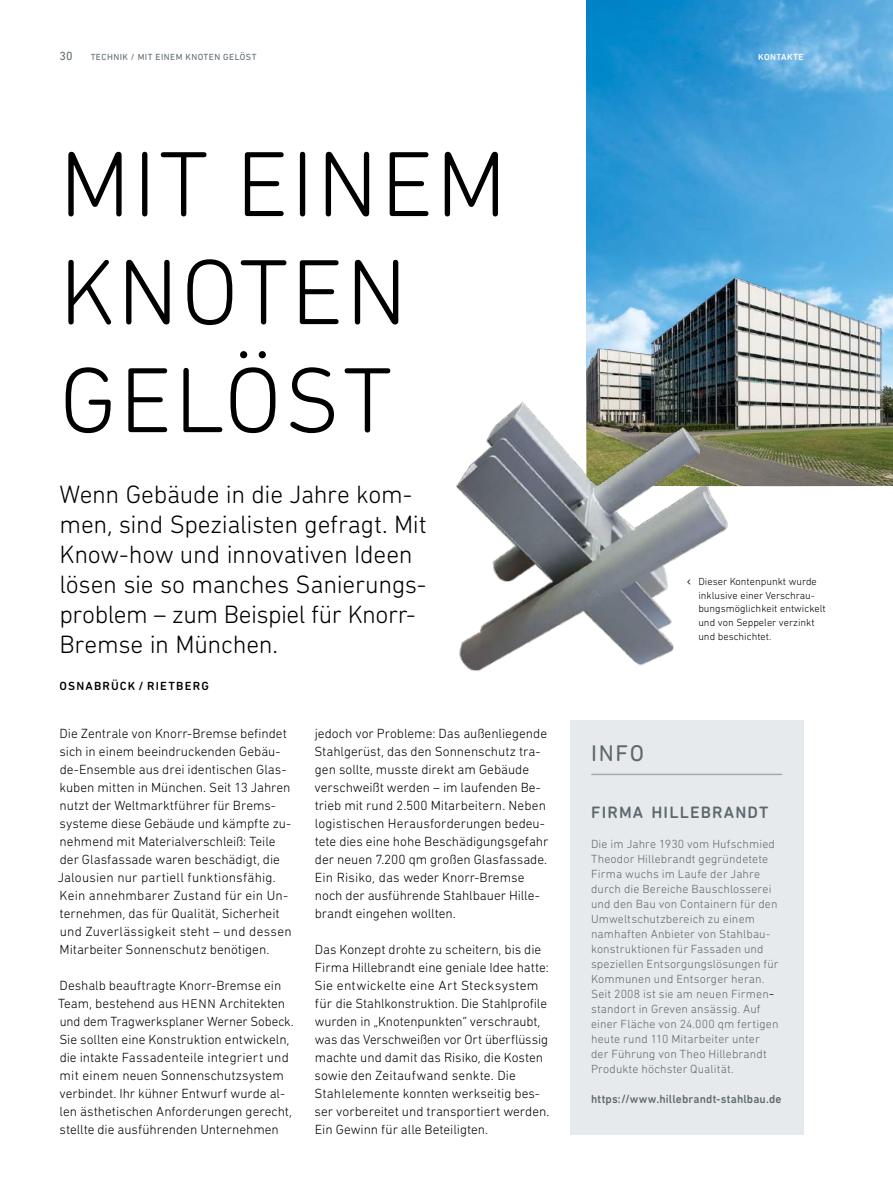
<style>
.page{position:relative;width:893px;height:1191px;background:#fff}
.page>*{position:absolute;margin:0;border:0;box-sizing:border-box;transform-origin:0 0}
.t1{font:300 93.9px/108px "DIN Next Rounded LT Pro";letter-spacing:.03em;color:#000}
.t2{font:300 25.5px/30px "DIN Next Rounded LT Pro";letter-spacing:-.01em;color:#000}
.t3{font:23.1px "DIN Next Rounded LT Pro";color:#5d686e}
.t4{font:500 16.8px "DIN Next Rounded LT Pro";letter-spacing:.07em;color:#5d686e}
.t5{font:300 15px "DIN Next Rounded LT Pro";color:#000}
.t6{font:300 13.5px/18px "DIN Next Rounded LT Pro";color:#000}
.t7{font:300 12px/15px "DIN Next Rounded LT Pro";letter-spacing:.01em;color:#5d686e}
.t8{font:500 12px "DIN Next Rounded LT Pro";letter-spacing:.015em;color:#5d686e;scale:.96 1}
.t9{font:500 12px "DIN Next Rounded LT Pro";letter-spacing:.1em;color:#000}
.t10{font:12px "DIN Next Rounded LT Pro";color:#5d686e}
.t11{font:300 10.5px/13.5px "DIN Next Rounded LT Pro";color:#000}
.t12{font:9px "DIN Next Rounded LT Pro";letter-spacing:.05em;color:#5d686e}
.t13{font:500 9px "DIN Next Rounded LT Pro";letter-spacing:.05em;color:#fff}
.s1{font-size:12.75px}
</style>
<div class="page">
<img style="left:586px;top:0;width:307px;height:259px">
<img style="left:586px;top:259px;width:307px;height:227px">
<img style="left:456px;top:386px;width:288px;height:285px">
<div style="left:570px;top:720px;width:234px;height:414px;background:#e7eaec"></div>
<hr style="left:592px;top:773px;width:190px;height:2px;background:#a5aaad">
<p class="t10" style="left:60px;top:49px;width:15px">30</p>
<p class="t12" style="left:91px;top:51px;width:167px">TECHNIK / MIT EINEM KNOTEN GELÖST</p>
<p class="t13" style="left:758px;top:51px;width:47px">KONTAKTE</p>
<h1 class="t1" style="left:60px;top:129px;width:449px">MIT EINEM<br>KNOTEN<br>GELÖST</h1>
<h2 class="t2" style="left:60px;top:478px;width:369px">Wenn Gebäude in die Jahre kom&shy;men, sind Spezialisten gefragt. Mit<br>Know-how und innovativen Ideen lösen sie so manches Sanierungs&shy;problem – zum Beispiel für Knorr-<br>Bremse in München.</h2>
<p class="t9" style="left:60px;top:679px;width:151px">OSNABRÜCK / RIETBERG</p>
<p class="t6" style="left:315px;top:724px;width:235px">jedoch vor Probleme: Das außenliegende Stahlgerüst, das den Sonnenschutz tra&shy;gen sollte, musste direkt am Gebäude verschweißt werden – im laufenden Be&shy;trieb mit rund 2.500 Mitarbeitern. Neben logistischen Herausforderungen bedeu&shy;tete dies eine hohe Beschädigungsgefahr der neuen 7.200 qm großen Glasfassade.<br>Ein Risiko, das weder Knorr-Bremse noch der ausführende Stahlbauer Hille&shy;brandt eingehen wollten.</p>
<p class="t6" style="left:315px;top:940px;width:236px">Das Konzept drohte zu scheitern, bis die Firma Hillebrandt eine geniale Idee hatte:<br>Sie entwickelte eine Art Stecksystem für die Stahlkonstruktion. Die Stahlprofile wurden in „Knotenpunkten“ verschraubt, was das Verschweißen vor Ort überflüssig machte und damit das Risiko, die Kosten sowie den Zeitaufwand senkte. Die Stahlelemente konnten werkseitig bes&shy;ser vorbereitet und transportiert werden.<br>Ein Gewinn für alle Beteiligten.</p>
<p class="t6" style="left:58px;top:724px;width:235px">Die Zentrale von Knorr-Bremse befindet sich in einem beeindruckenden Gebäu&shy;de-Ensemble aus drei identischen Glas&shy;kuben mitten in München. Seit 13 Jahren nutzt der Weltmarktführer für Brems&shy;systeme diese Gebäude und kämpfte zu&shy;nehmend mit Materialverschleiß: Teile der Glasfassade waren beschädigt, die Jalousien nur partiell funktionsfähig.<br>Kein annehmbarer Zustand für ein Un&shy;ternehmen, das für Qualität, Sicherheit und Zuverlässigkeit steht – und dessen Mitarbeiter Sonnenschutz benötigen.</p>
<p class="t6" style="left:58px;top:976px;width:237px">Deshalb beauftragte Knorr-Bremse ein Team, bestehend aus <span class="s1">HENN</span> Architekten und dem Tragwerksplaner Werner Sobeck.<br>Sie sollten eine Konstruktion entwickeln, die intakte Fassadenteile integriert und mit einem neuen Sonnenschutzsystem verbindet. Ihr kühner Entwurf wurde al&shy;len ästhetischen Anforderungen gerecht, stellte die ausführenden Unternehmen</p>
<h3 class="t3" style="left:591px;top:739px;width:55px">info</h3>
<p class="t5" style="left:691px;top:591px;width:6px;rotate:-180deg">›</p>
<p class="t11" style="left:698px;top:575px;width:129px">Dieser Kontenpunkt wurde inklusive einer Verschrau&shy;bungsmöglichkeit entwickelt und von Seppeler verzinkt und beschichtet.</p>
<p class="t4" style="left:591px;top:802px;width:179px">FIRMA HILLEBRANDT</p>
<p class="t7" style="left:591px;top:836px;width:189px">Die im Jahre 1930 vom Hufschmied Theodor Hillebrandt gegründetete Firma wuchs im Laufe der Jahre durch die Bereiche Bauschlosserei und den Bau von Containern für den Umweltschutzbereich zu einem namhaften Anbieter von Stahlbau&shy;konstruktionen für Fassaden und speziellen Entsorgungslösungen für Kommunen und Entsorger heran.<br>Seit 2008 ist sie am neuen Firmen&shy;standort in Greven ansässig. Auf einer Fläche von 24.000 qm fertigen heute rund 110 Mitarbeiter unter der Führung von Theo Hillebrandt Produkte höchster Qualität.</p>
<p class="t8" style="left:591px;top:1092px;width:200px">https://www.hillebrandt-stahlbau.de</p>
</div>
